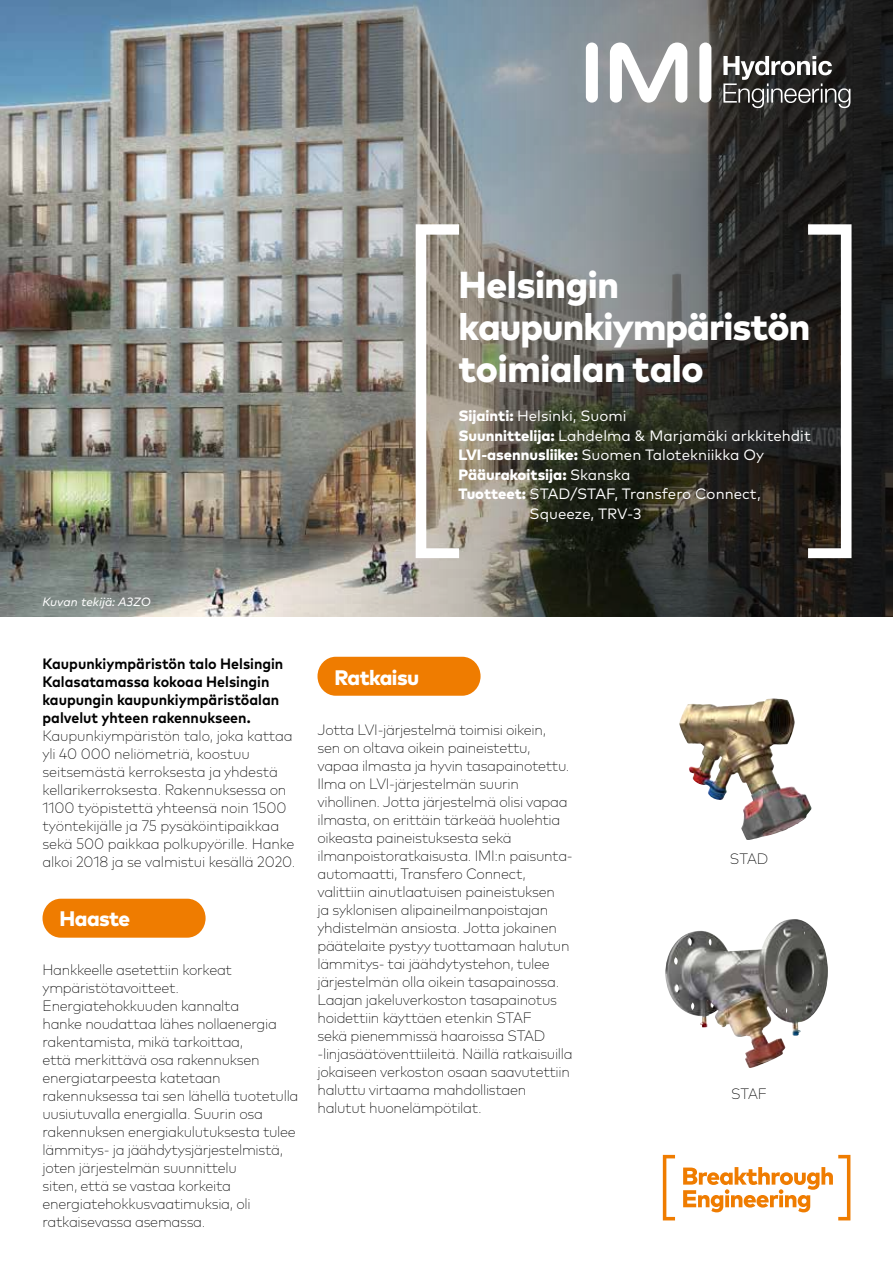
<style>
.page{position:relative;width:893px;height:1263px;background:#fff}
.page>*{position:absolute;margin:0;border:0;box-sizing:border-box;transform-origin:0 0}
.t1{font:800 37.5px/42px "Mark Pro";letter-spacing:-.01em;color:#fff}
.t2{font:800 21px "Mark Pro";letter-spacing:-.025em;color:#fff}
.t3{font:200 15px/18px "Mark Pro";letter-spacing:-.02em;color:#000;scale:.95 1}
.t4{font:15px "Mark Pro";color:#fff}
.t5{font:700 15px/18px "Mark Pro";color:#000;scale:.95 1}
.t6{font:800 15px "Mark Pro";color:#fff}
.t7{font:italic 12px "Mark Pro";color:#fff}
.s1{font-weight:800}
.s2{font-weight:400}
</style>
<div class="page">
<img style="left:0;top:0;width:227px;height:617px">
<svg style="left:663px;top:1155px;width:12px;height:65px"></svg>
<svg style="left:683px;top:1155px;width:167px;height:65px"></svg>
<div style="left:43px;top:899px;width:163px;height:39px;background:#ef7c00;border-radius:19px"></div>
<div style="left:317px;top:657px;width:164px;height:39px;background:#ef7c00;border-radius:19px"></div>
<img style="left:227px;top:0;width:666px;height:617px">
<svg style="left:416px;top:224px;width:43px;height:334px"></svg>
<svg style="left:808px;top:224px;width:43px;height:334px"></svg>
<div style="left:699px;top:43px;width:12px;height:60px;background:#fff;border-radius:6px"></div>
<div style="left:586px;top:43px;width:12px;height:60px;background:#fff;border-radius:6px"></div>
<svg style="left:610px;top:43px;width:77px;height:60px"></svg>
<svg style="left:723px;top:56px;width:127px;height:52px"></svg>
<img style="left:679px;top:699px;width:92px;height:141px">
<img style="left:665px;top:920px;width:163px;height:148px">
<h1 class="t1" style="left:458px;top:260px;width:354px">Helsingin kaupunkiympäristön toimialan talo</h1>
<p class="t4" style="left:458px;top:405px;width:170px"><span class="s1">Sijainti:</span> Helsinki, Suomi</p>
<p class="t4" style="left:458px;top:424px;width:354px"><span class="s1">Suunnittelija:</span> Lahdelma &amp; Marjamäki arkkitehdit</p>
<p class="t4" style="left:458px;top:444px;width:307px"><span class="s1">LVI-asennusliike:</span> Suomen Talotekniikka Oy</p>
<p class="t6" style="left:458px;top:463px;width:174px">Pääurakoitsija: <span class="s2">Skanska</span></p>
<p class="t4" style="left:458px;top:483px;width:304px"><span class="s1">Tuotteet:</span> STAD/STAF, Transfero Connect,</p>
<p class="t4" style="left:530px;top:502px;width:113px">Squeeze, TRV-3</p>
<p class="t7" style="left:43px;top:593px;width:110px">Kuvan tekijä: A3ZO</p>
<p class="t5" style="left:43px;top:653px;width:255px">Kaupunkiympäristön talo Helsingin Kalasatamassa kokoaa Helsingin kaupungin kaupunkiympäristöalan palvelut yhteen rakennukseen.</p>
<p class="t3" style="left:43px;top:725px;width:268px">Kaupunkiympäristön talo, joka kattaa yli 40 000 neliömetriä, koostuu seitsemästä kerroksesta ja yhdestä kellarikerroksesta. Rakennuksessa on 1100 työpistettä yhteensä noin 1500 työntekijälle ja 75 pysäköintipaikkaa sekä 500 paikkaa polkupyörille. Hanke alkoi 2018 ja se valmistui kesällä 2020.</p>
<h2 class="t2" style="left:60px;top:903px;width:72px">Haaste</h2>
<p class="t3" style="left:43px;top:959px;width:271px">Hankkeelle asetettiin korkeat ympäristötavoitteet.<br>Energiatehokkuuden kannalta<br>hanke noudattaa lähes nollaenergia rakentamista, mikä tarkoittaa,<br>että merkittävä osa rakennuksen energiatarpeesta katetaan rakennuksessa tai sen lähellä tuotetulla uusiutuvalla energialla. Suurin osa rakennuksen energiakulutuksesta tulee lämmitys- ja jäähdytysjärjestelmistä, joten järjestelmän suunnittelu<br>siten, että se vastaa korkeita energiatehokkusvaatimuksia, oli ratkaisevassa asemassa.</p>
<h2 class="t2" style="left:334px;top:661px;width:86px">Ratkaisu</h2>
<p class="t3" style="left:317px;top:720px;width:270px">Jotta LVI-järjestelmä toimisi oikein,<br>sen on oltava oikein paineistettu, vapaa ilmasta ja hyvin tasapainotettu.<br>Ilma on LVI-järjestelmän suurin vihollinen. Jotta järjestelmä olisi vapaa ilmasta, on erittäin tärkeää huolehtia oikeasta paineistuksesta sekä ilmanpoistoratkaisusta. IMI:n paisunta&shy;automaatti, Transfero Connect, valittiin ainutlaatuisen paineistuksen<br>ja syklonisen alipaineilmanpoistajan yhdistelmän ansiosta. Jotta jokainen päätelaite pystyy tuottamaan halutun lämmitys- tai jäähdytystehon, tulee järjestelmän olla oikein tasapainossa.<br>Laajan jakeluverkoston tasapainotus hoidettiin käyttäen etenkin STAF<br>sekä pienemmissä haaroissa STAD -linjasäätöventtiileitä. Näillä ratkaisuilla jokaiseen verkoston osaan saavutettiin haluttu virtaama mahdollistaen halutut huonelämpötilat.</p>
<p class="t3" style="left:730px;top:848px;width:42px">STAD</p>
<p class="t3" style="left:731px;top:1084px;width:39px">STAF</p>
</div>
